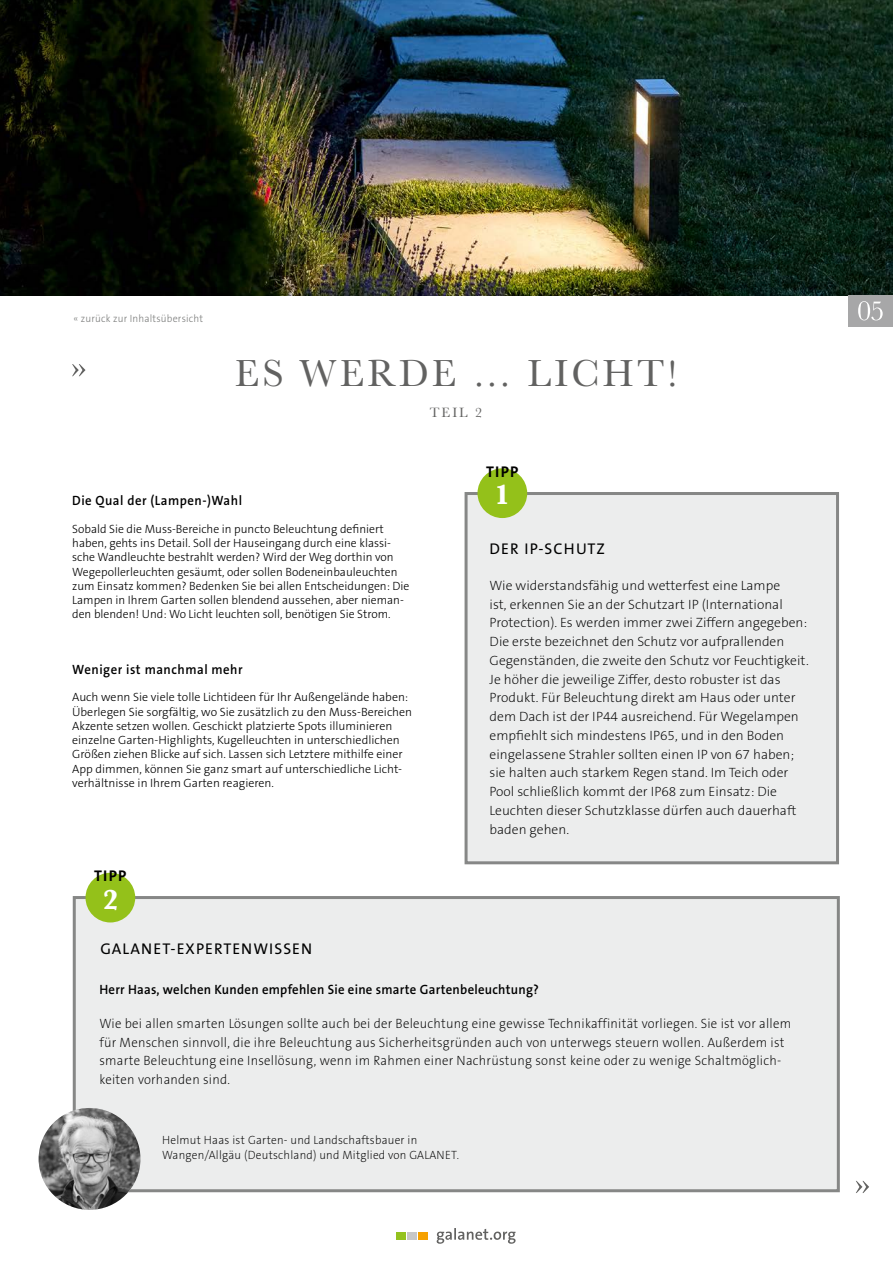
<style>
.page{position:relative;width:893px;height:1263px;background:#fff}
.page>*{position:absolute;margin:0;border:0;box-sizing:border-box;transform-origin:0 0}
.t1{font:39.15px "Baskerville";letter-spacing:.08em;color:#626261}
.t2{font:700 28.65px "Baskerville";color:#fff}
.t3{font:15.6px "The Sans B5 Plain";letter-spacing:.07em;color:#000}
.t4{font:700 15.6px "The Sans B7";letter-spacing:.07em;color:#000}
.t5{font:14.1px "Baskerville";color:#626261}
.t6{font:200 13.5px/18.8px "The Sans B2";color:#000}
.t7{font:200 13.5px/18.8px "The Sans B2";letter-spacing:.02em;color:#000;scale:.95 1}
.t8{font:600 13.5px "The Sans B6";letter-spacing:.02em;color:#000;scale:.95 1}
.t9{font:600 13.5px "The Sans B6";letter-spacing:.04em;color:#000;scale:.95 1}
.t10{font:300 12px/14.2px "The Sans B3";color:#000}
.t11{font:200 12px/15px "The Sans B2";letter-spacing:.02em;color:#000;scale:.95 1}
.t12{font:300 10.5px "The Sans B3";letter-spacing:.02em;color:#7a7b7a;scale:.95 1}
</style>
<div class="page">
<img style="left:0;top:0;width:893px;height:296px">
<div style="left:418px;top:1232px;width:10px;height:8px;background:#f6a100"></div>
<div style="left:408px;top:1232px;width:9px;height:8px;background:#c7c7c7"></div>
<div style="left:397px;top:1232px;width:9px;height:8px;background:#94c21f"></div>
<svg style="left:437px;top:1228px;width:79px;height:16px"></svg>
<div style="left:73px;top:896px;width:767px;height:296px;background:#eceded;border:3px solid #868786"></div>
<div style="left:86px;top:873px;width:49px;height:49px;background:#94c11a;border-radius:50%"></div>
<img style="left:39px;top:1108px;width:101px;height:102px;border-radius:51px">
<div style="left:465px;top:492px;width:374px;height:372px;background:#eceded;border:3px solid #868786"></div>
<div style="left:477px;top:468px;width:50px;height:50px;background:#94c11a;border-radius:50%"></div>
<svg style="left:72px;top:364px;width:14px;height:12px"></svg>
<svg style="left:856px;top:1181px;width:13px;height:12px"></svg>
<div style="left:848px;top:296px;width:45px;height:31px;background:#a7a7a8"></div>
<svg style="left:858px;top:301px;width:25px;height:19px"></svg>
<p class="t12" style="left:73px;top:313px;width:138px">« zurück zur Inhaltsübersicht</p>
<h1 class="t1" style="left:235px;top:348px;width:444px">ES WERDE … LICHT!</h1>
<p class="t5" style="left:430px;top:403px;width:54px">TEIL 2</p>
<h3 class="t4" style="left:486px;top:463px;width:34px">TIPP</h3>
<p class="t9" style="left:72px;top:493px;width:180px">Die Qual der (Lampen-)Wahl</p>
<p class="t10" style="left:72px;top:522px;width:339px">Sobald Sie die Muss-Bereiche in puncto Beleuchtung definiert haben, gehts ins Detail. Soll der Hauseingang durch eine klassi&shy;sche Wandleuchte bestrahlt werden? Wird der Weg dorthin von Wegepollerleuchten gesäumt, oder sollen Bodeneinbauleuchten zum Einsatz kommen? Bedenken Sie bei allen Entscheidungen: Die Lampen in Ihrem Garten sollen blendend aussehen, aber nieman&shy;den blenden! Und: Wo Licht leuchten soll, benötigen Sie Strom.</p>
<p class="t9" style="left:72px;top:662px;width:181px">Weniger ist manchmal mehr</p>
<p class="t10" style="left:72px;top:691px;width:342px">Auch wenn Sie viele tolle Lichtideen für Ihr Außengelände haben:<br>Überlegen Sie sorgfältig, wo Sie zusätzlich zu den Muss-Bereichen Akzente setzen wollen. Geschickt platzierte Spots illuminieren einzelne Garten-Highlights, Kugelleuchten in unterschiedlichen Größen ziehen Blicke auf sich. Lassen sich Letztere mithilfe einer App dimmen, können Sie ganz smart auf unterschiedliche Licht&shy;verhältnisse in Ihrem Garten reagieren.</p>
<h3 class="t4" style="left:94px;top:868px;width:34px">TIPP</h3>
<h2 class="t2" style="left:103px;top:879px;width:17px">2</h2>
<h3 class="t3" style="left:100px;top:940px;width:213px">GALANET-EXPERTENWISSEN</h3>
<h2 class="t2" style="left:494px;top:474px;width:17px">1</h2>
<h3 class="t3" style="left:490px;top:541px;width:117px">DER IP-SCHUTZ</h3>
<p class="t6" style="left:490px;top:576px;width:321px">Wie widerstandsfähig und wetterfest eine Lampe<br>ist, erkennen Sie an der Schutzart IP (International Protection). Es werden immer zwei Ziffern angegeben:<br>Die erste bezeichnet den Schutz vor aufprallenden Gegenständen, die zweite den Schutz vor Feuchtigkeit.<br>Je höher die jeweilige Ziffer, desto robuster ist das Produkt. Für Beleuchtung direkt am Haus oder unter dem Dach ist der IP44 ausreichend. Für Wegelampen empfiehlt sich mindestens IP65, und in den Boden eingelassene Strahler sollten einen IP von 67 haben; sie halten auch starkem Regen stand. Im Teich oder Pool schließlich kommt der IP68 zum Einsatz: Die Leuchten dieser Schutzklasse dürfen auch dauerhaft baden gehen.</p>
<p class="t8" style="left:99px;top:982px;width:464px">Herr Haas, welchen Kunden empfehlen Sie eine smarte Gartenbeleuchtung?</p>
<p class="t7" style="left:99px;top:1014px;width:730px">Wie bei allen smarten Lösungen sollte auch bei der Beleuchtung eine gewisse Technikaffinität vorliegen. Sie ist vor allem für Menschen sinnvoll, die ihre Beleuchtung aus Sicherheitsgründen auch von unterwegs steuern wollen. Außerdem ist smarte Beleuchtung eine Insellösung, wenn im Rahmen einer Nachrüstung sonst keine oder zu wenige Schaltmöglich&shy;keiten vorhanden sind.</p>
<p class="t11" style="left:162px;top:1133px;width:314px">Helmut Haas ist Garten- und Landschaftsbauer in<br>Wangen/Allgäu (Deutschland) und Mitglied von GALANET.</p>
<p class="t11" style="left:244px;top:1148px;width:148px">und Mitg ied von GALANET.</p>
</div>
